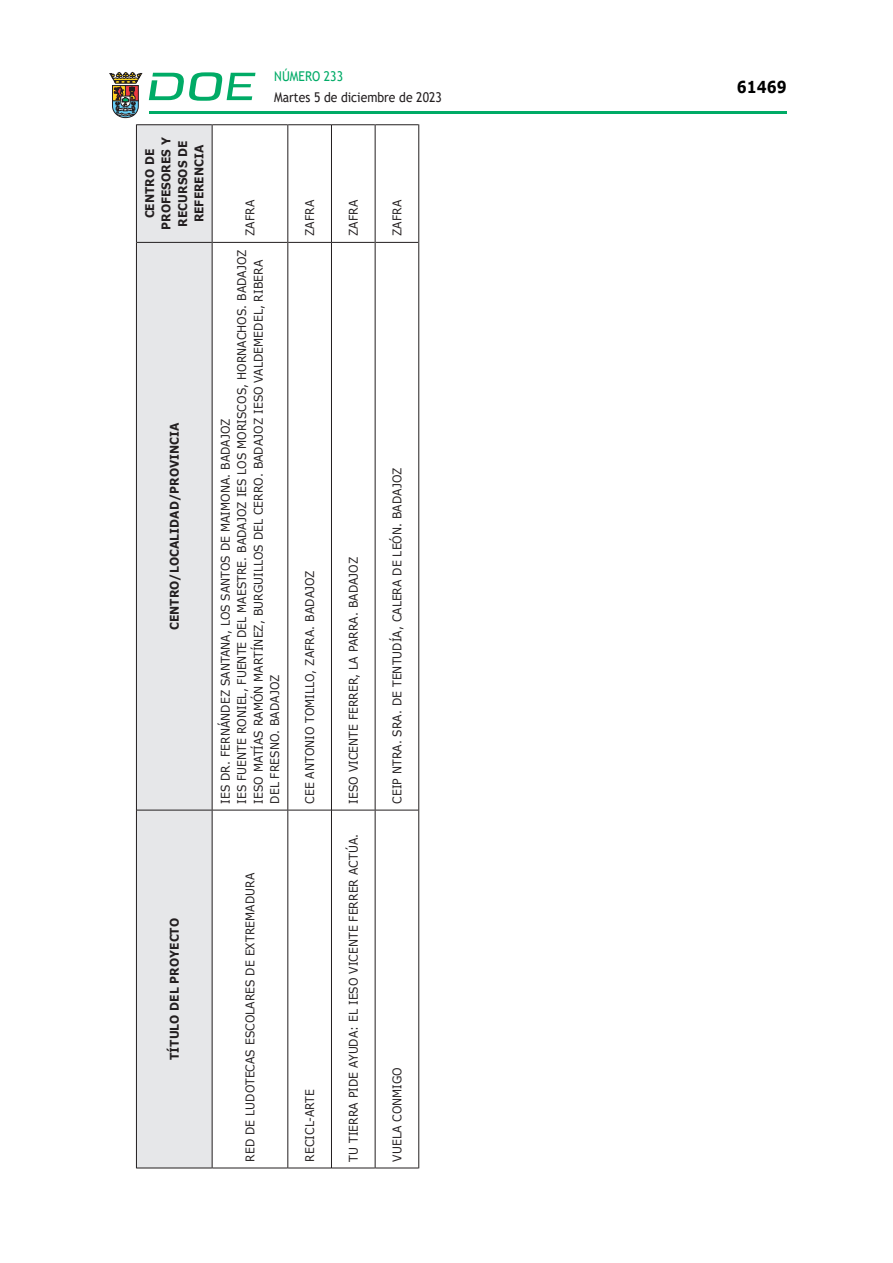
<style>
.page{position:relative;width:893px;height:1263px;background:#fff}
.page>*{position:absolute;margin:0;border:0;box-sizing:border-box;transform-origin:0 0}
.t1{font:700 16.5px "Verdana";color:#000;scale:.85 1}
.t2{font:13.5px "Trebuchet MS";color:#231f20;scale:.9 1}
.t3{font:13.5px "Trebuchet MS";color:#00ab67;scale:.9 1}
.CUERPO_DE_TEXTO{font:12px/16.5px "Verdana";letter-spacing:.005em;color:#231f20;scale:.9 1}
.TABLATITULO{font:700 12px/16.5px "Verdana";letter-spacing:.005em;color:#231f20;text-align:center;scale:.9 1}
</style>
<div class="page">
<hr style="left:149px;top:111px;width:638px;height:3px;background:#00ab66">
<svg style="left:109px;top:72px;width:33px;height:46px"></svg>
<svg style="left:149px;top:72px;width:106px;height:29px"></svg>
<div style="left:137px;top:125px;width:75px;height:1042px;background:#e6e7e9"></div>
<hr style="left:136px;top:810px;width:1px;height:358px;background:#231f20">
<hr style="left:136px;top:242px;width:1px;height:568px;background:#231f20">
<hr style="left:136px;top:124px;width:1px;height:118px;background:#231f20">
<hr style="left:212px;top:810px;width:1px;height:358px;background:#231f20">
<hr style="left:212px;top:242px;width:1px;height:568px;background:#231f20">
<hr style="left:212px;top:124px;width:1px;height:118px;background:#231f20">
<hr style="left:287px;top:810px;width:1px;height:358px;background:#231f20">
<hr style="left:287px;top:242px;width:1px;height:568px;background:#231f20">
<hr style="left:287px;top:124px;width:1px;height:118px;background:#231f20">
<hr style="left:331px;top:810px;width:1px;height:358px;background:#231f20">
<hr style="left:331px;top:242px;width:1px;height:568px;background:#231f20">
<hr style="left:331px;top:124px;width:1px;height:118px;background:#231f20">
<hr style="left:375px;top:810px;width:1px;height:358px;background:#231f20">
<hr style="left:375px;top:242px;width:1px;height:568px;background:#231f20">
<hr style="left:375px;top:124px;width:1px;height:118px;background:#231f20">
<hr style="left:418px;top:810px;width:1px;height:358px;background:#231f20">
<hr style="left:418px;top:242px;width:1px;height:568px;background:#231f20">
<hr style="left:418px;top:124px;width:1px;height:118px;background:#231f20">
<hr style="left:137px;top:1167px;width:75px;height:1px;background:#231f20">
<hr style="left:212px;top:1167px;width:75px;height:1px;background:#231f20">
<hr style="left:288px;top:1167px;width:43px;height:1px;background:#231f20">
<hr style="left:332px;top:1167px;width:43px;height:1px;background:#231f20">
<hr style="left:375px;top:1167px;width:43px;height:1px;background:#231f20">
<hr style="left:137px;top:810px;width:75px;height:1px;background:#231f20">
<hr style="left:137px;top:242px;width:75px;height:1px;background:#231f20">
<hr style="left:137px;top:124px;width:75px;height:1px;background:#231f20">
<hr style="left:212px;top:810px;width:75px;height:1px;background:#231f20">
<hr style="left:212px;top:242px;width:75px;height:1px;background:#231f20">
<hr style="left:212px;top:124px;width:75px;height:1px;background:#231f20">
<hr style="left:288px;top:810px;width:43px;height:1px;background:#231f20">
<hr style="left:288px;top:242px;width:43px;height:1px;background:#231f20">
<hr style="left:288px;top:124px;width:43px;height:1px;background:#231f20">
<hr style="left:332px;top:810px;width:43px;height:1px;background:#231f20">
<hr style="left:332px;top:242px;width:43px;height:1px;background:#231f20">
<hr style="left:332px;top:124px;width:43px;height:1px;background:#231f20">
<hr style="left:375px;top:810px;width:43px;height:1px;background:#231f20">
<hr style="left:375px;top:242px;width:43px;height:1px;background:#231f20">
<hr style="left:375px;top:124px;width:43px;height:1px;background:#231f20">
<p class="t3" style="left:274px;top:67px;width:78px">NÚMERO 233</p>
<p class="t2" style="left:274px;top:88px;width:188px">Martes 5 de diciembre de 2023</p>
<p class="TABLATITULO" style="left:141px;top:230px;width:104px;rotate:-90deg">CENTRO DE<br>PROFESORES Y<br>RECURSOS DE<br>REFERENCIA</p>
<p class="TABLATITULO" style="left:166px;top:630px;width:232px;rotate:-90deg">CENTRO/LOCALIDAD/PROVINCIA</p>
<p class="CUERPO_DE_TEXTO" style="left:242px;top:236px;width:42px;rotate:-90deg">ZAFRA</p>
<p class="CUERPO_DE_TEXTO" style="left:217px;top:804px;width:617px;rotate:-90deg">IES DR. FERNÁNDEZ SANTANA, LOS SANTOS DE MAIMONA. BADAJOZ<br>IES FUENTE RONIEL, FUENTE DEL MAESTRE. BADAJOZ IES LOS MORISCOS, HORNACHOS. BADAJOZ IESO MATÍAS RAMÓN MARTÍNEZ, BURGUILLOS DEL CERRO. BADAJOZ IESO VALDEMEDEL, RIBERA DEL FRESNO. BADAJOZ</p>
<p class="CUERPO_DE_TEXTO" style="left:301px;top:236px;width:42px;rotate:-90deg">ZAFRA</p>
<p class="CUERPO_DE_TEXTO" style="left:301px;top:804px;width:261px;rotate:-90deg">CEE ANTONIO TOMILLO, ZAFRA. BADAJOZ</p>
<p class="TABLATITULO" style="left:166px;top:1060px;width:160px;rotate:-90deg">TÍTULO DEL PROYECTO</p>
<p class="CUERPO_DE_TEXTO" style="left:242px;top:1161px;width:322px;rotate:-90deg">RED DE LUDOTECAS ESCOLARES DE EXTREMADURA</p>
<p class="CUERPO_DE_TEXTO" style="left:301px;top:1161px;width:82px;rotate:-90deg">RECICL-ARTE</p>
<p class="CUERPO_DE_TEXTO" style="left:345px;top:236px;width:42px;rotate:-90deg">ZAFRA</p>
<p class="CUERPO_DE_TEXTO" style="left:345px;top:804px;width:276px;rotate:-90deg">IESO VICENTE FERRER, LA PARRA. BADAJOZ</p>
<p class="CUERPO_DE_TEXTO" style="left:345px;top:1161px;width:365px;rotate:-90deg">TU TIERRA PIDE AYUDA: EL IESO VICENTE FERRER ACTÚA.</p>
<p class="CUERPO_DE_TEXTO" style="left:389px;top:236px;width:42px;rotate:-90deg">ZAFRA</p>
<p class="CUERPO_DE_TEXTO" style="left:389px;top:804px;width:375px;rotate:-90deg">CEIP NTRA. SRA. DE TENTUDÍA, CALERA DE LEÓN. BADAJOZ</p>
<p class="CUERPO_DE_TEXTO" style="left:389px;top:1161px;width:107px;rotate:-90deg">VUELA CONMIGO</p>
<h1 class="t1" style="left:737px;top:75px;width:60px">61469</h1>
</div>
